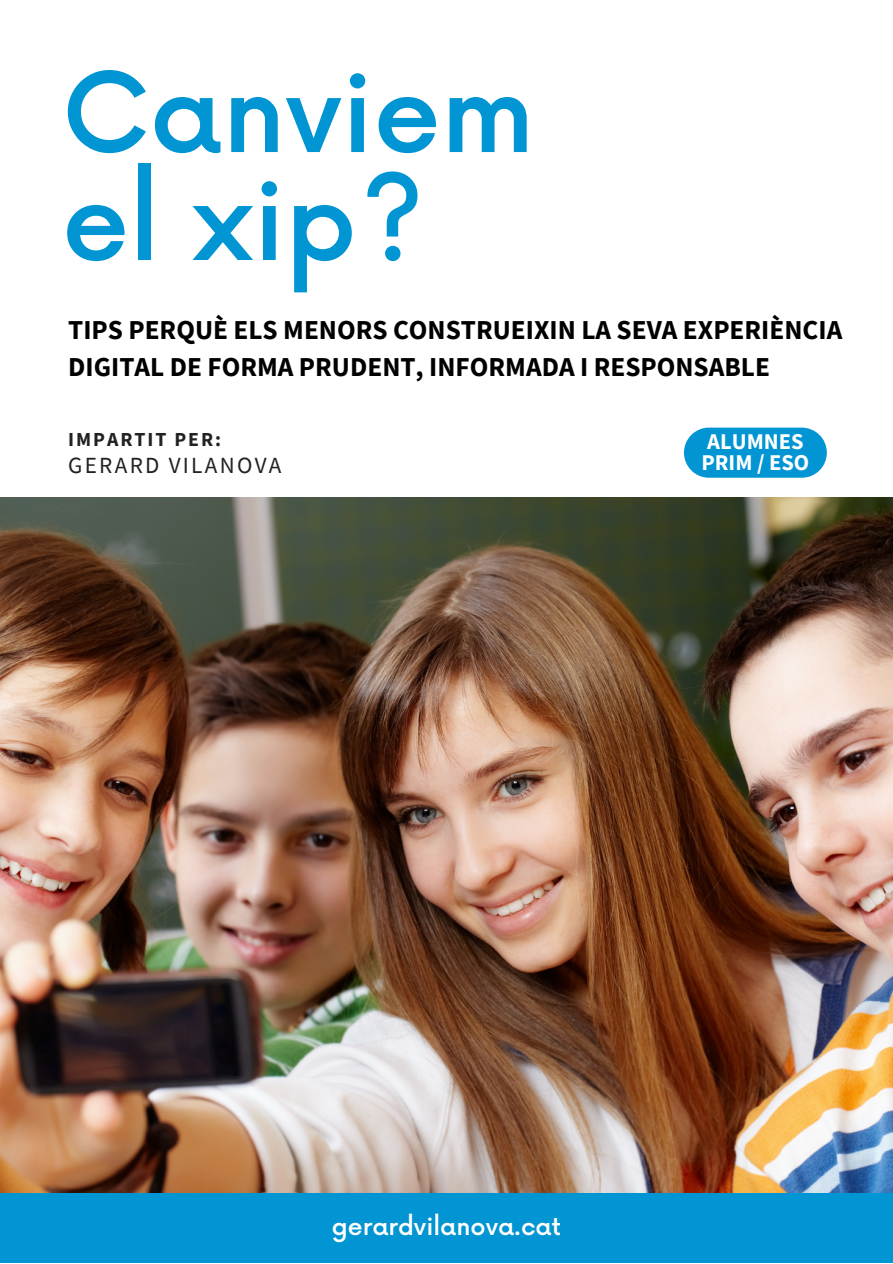
<style>
.page{position:relative;width:893px;height:1264px;background:#fff}
.page>*{position:absolute;margin:0;border:0;box-sizing:border-box;transform-origin:0 0}
.t1{font:500 107.85px "Now";color:#0195d3}
.t2{font:700 27.3px/37px "Source Sans Pro";color:#000}
.t3{font:500 24px "Now";color:#fff}
.t4{font:23.1px "Source Sans Pro";letter-spacing:.1em;color:#222}
.t5{font:700 22.5px "Source Sans Pro";color:#fff}
.t6{font:700 19.8px "Source Sans Pro";letter-spacing:.1em;color:#222}
</style>
<div class="page">
<img style="left:0;top:497px;width:892px;height:695px">
<div style="left:0;top:1192px;width:892px;height:70px;background:#0195d3"></div>
<div style="left:684px;top:427px;width:142px;height:51px;background:#0195d3;border-radius:25px"></div>
<p class="t1" style="left:62px;top:55px;width:474px">Canviem</p>
<p class="t1" style="left:62px;top:163px;width:364px">el xip?</p>
<p class="t2" style="left:68px;top:310px;width:775px">TIPS PERQUÈ ELS MENORS CONSTRUEIXIN LA SEVA EXPERIÈNCIA<br>DIGITAL DE FORMA PRUDENT, INFORMADA I RESPONSABLE</p>
<p class="t6" style="left:68px;top:426px;width:154px">IMPARTIT PER:</p>
<p class="t4" style="left:68px;top:450px;width:215px">GERARD VILANOVA</p>
<p class="t5" style="left:707px;top:427px;width:98px">ALUMNES</p>
<p class="t5" style="left:701px;top:447px;width:109px">PRIM / ESO</p>
<p class="t3" style="left:332px;top:1213px;width:230px">gerardvilanova.cat</p>
</div>
